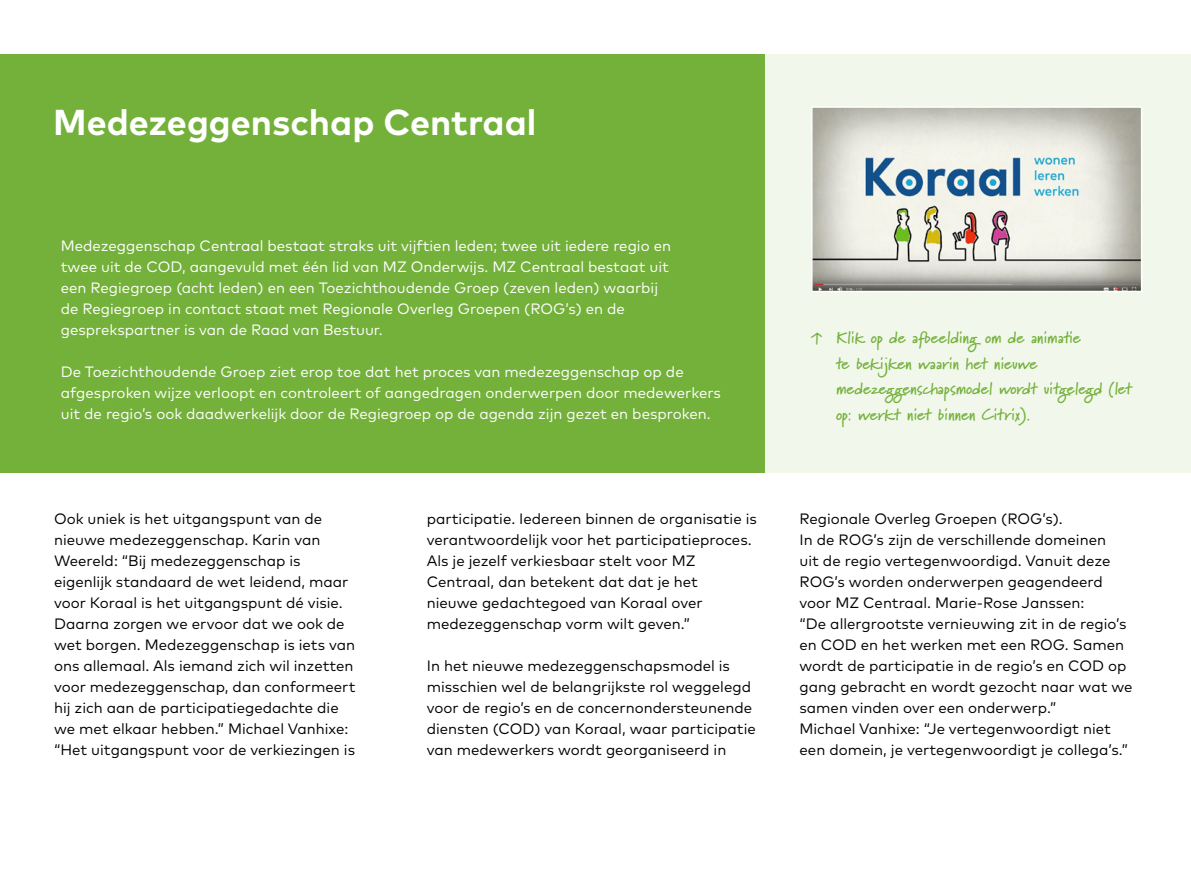
<style>
.page{position:relative;width:1191px;height:893px;background:#fff}
.page>*{position:absolute;margin:0;border:0;box-sizing:border-box;transform-origin:0 0}
.Intro{font:700 36px "Mark OT";color:#fff}
.Intro-2{font:700 16.5px/25.5px "Marydale";color:#74b13b}
.t1{font:15px/21px "Mark OT";color:#000}
.Intro-3{font:15px/21px "Mark OT";color:#fff}
</style>
<div class="page">
<div style="left:0;top:54px;width:764px;height:418px;background:#74b13b"></div>
<div style="left:764px;top:54px;width:427px;height:418px;background:#f1f7eb"></div>
<img style="left:814px;top:109px;width:325px;height:180px">
<div style="left:811px;top:106px;width:331px;height:186px;border:2px solid #fff"></div>
<p class="Intro" style="left:53px;top:99px;width:485px">Medezeggenschap Centraal</p>
<p class="Intro-3" style="left:61px;top:235px;width:612px">Medezeggenschap Centraal bestaat straks uit vijftien leden; twee uit iedere regio en twee uit de COD, aangevuld met één lid van MZ Onderwijs. MZ Centraal bestaat uit een Regiegroep (acht leden) en een Toezichthoudende Groep (zeven leden) waarbij de Regiegroep in contact staat met Regionale Overleg Groepen (ROG’s) en de gesprekspartner is van de Raad van Bestuur.</p>
<p class="Intro-3" style="left:61px;top:361px;width:661px">De Toezichthoudende Groep ziet erop toe dat het proces van medezeggenschap op de afgesproken wijze verloopt en controleert of aangedragen onderwerpen door medewerkers uit de regio’s ook daadwerkelijk door de Regiegroep op de agenda zijn gezet en besproken.</p>
<p class="t1" style="left:54px;top:508px;width:303px">Ook uniek is het uitgangspunt van de nieuwe medezeggenschap. Karin van Weereld: “Bij medezeggenschap is eigenlijk standaard de wet leidend, maar voor Koraal is het uitgangspunt dé visie.<br>Daarna zorgen we ervoor dat we ook de wet borgen. Medezeggenschap is iets van ons allemaal. Als iemand zich wil inzetten voor medezeggenschap, dan conformeert hij zich aan de participatiegedachte die we met elkaar hebben.” Michael Vanhixe: “Het uitgangspunt voor de verkiezingen is</p>
<p class="t1" style="left:427px;top:508px;width:332px">participatie. Iedereen binnen de organisatie is verantwoordelijk voor het participatieproces.<br>Als je jezelf verkiesbaar stelt voor MZ Centraal, dan betekent dat dat je het<br>nieuwe gedachtegoed van Koraal over medezeggenschap vorm wilt geven.”</p>
<p class="t1" style="left:427px;top:655px;width:331px">In het nieuwe medezeggenschapsmodel is misschien wel de belangrijkste rol weggelegd voor de regio’s en de concernondersteunende diensten (COD) van Koraal, waar participatie van medewerkers wordt georganiseerd in</p>
<p class="Intro-2" style="left:829px;top:332px;width:15px;rotate:90deg">•</p>
<p class="Intro-2" style="left:836px;top:325px;width:298px">Klik op de afbeelding om de animatie<br>te bekijken waarin het nieuwe medezeggenschapsmodel wordt uitgelegd (let op: werkt niet binnen Citrix).</p>
<p class="t1" style="left:799px;top:508px;width:334px">Regionale Overleg Groepen (ROG’s).<br>In de ROG’s zijn de verschillende domeinen<br>uit de regio vertegenwoordigd. Vanuit deze ROG’s worden onderwerpen geagendeerd voor MZ Centraal. Marie-Rose Janssen:<br>“De allergrootste vernieuwing zit in de regio’s en COD en het werken met een ROG. Samen wordt de participatie in de regio’s en COD op gang gebracht en wordt gezocht naar wat we samen vinden over een onderwerp.”<br>Michael Vanhixe: “Je vertegenwoordigt niet een domein, je vertegenwoordigt je collega’s.”</p>
</div>
